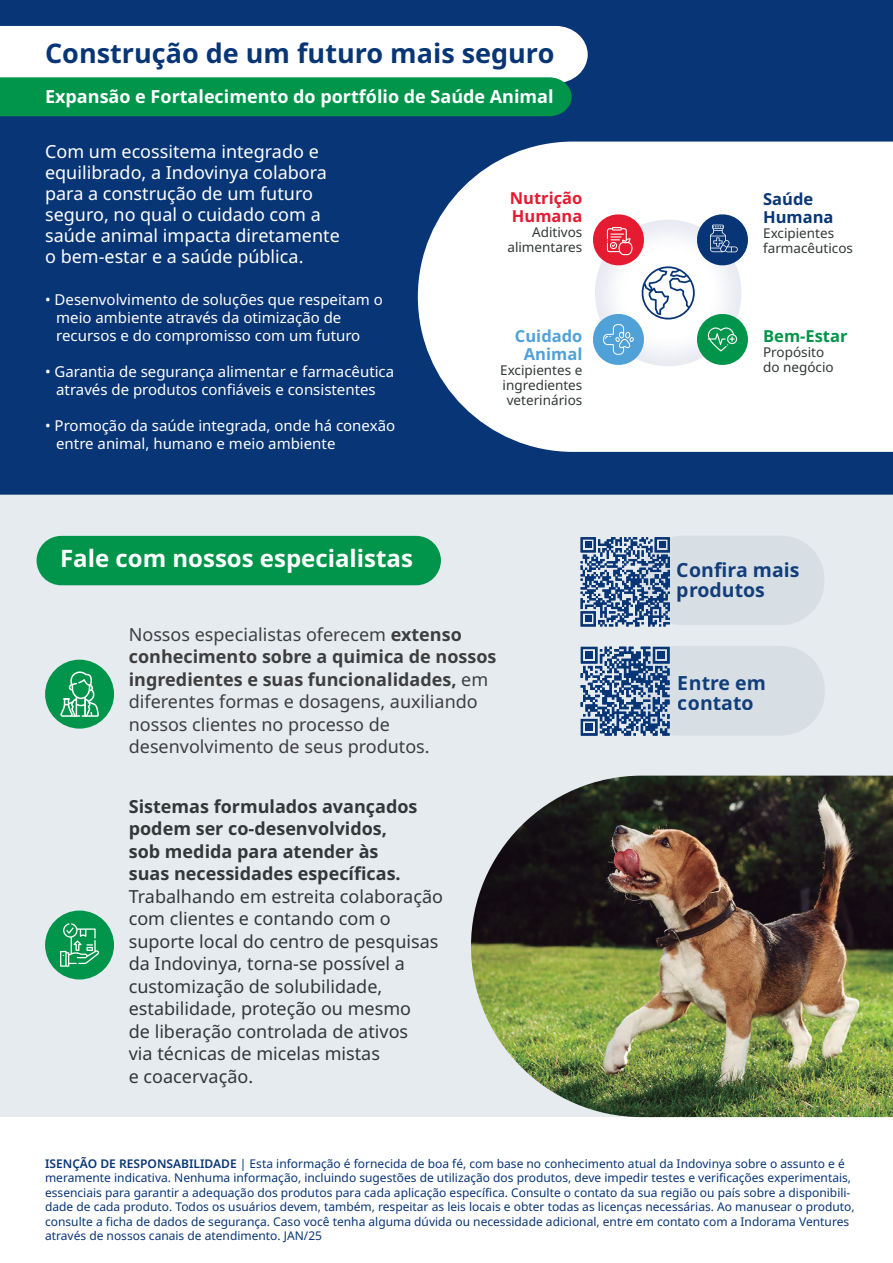
<style>
.page{position:relative;width:893px;height:1263px;background:#fff}
.page>*{position:absolute;margin:0;border:0;box-sizing:border-box;transform-origin:0 0}
.t1{font:700 27px "Noto Sans";color:#083575}
.t2{font:700 24px "Noto Sans";color:#fff}
.t3{font:700 19.5px/19.5px "Noto Sans";color:#083575}
.t4{font:18px/22.5px "Noto Sans";color:#323738}
.t5{font:18px/22.5px "Noto Sans";color:#3e3e3f}
.t6{font:18px/21px "Noto Sans";color:#fff}
.t7{font:700 18px/22.5px "Noto Sans";color:#323738}
.t8{font:700 18px "Noto Sans";color:#fff}
.t9{font:700 16.5px/18px "Noto Sans";color:#e51b32}
.t10{font:700 16.5px/18px "Noto Sans";color:#50a1d8;text-align:center}
.t11{font:700 16.5px/18px "Noto Sans";color:#083575}
.t12{font:700 16.5px "Noto Sans";color:#00954a}
.t13{font:15px/18px "Noto Sans";color:#fff}
.t14{font:13.5px/15px "Noto Sans";color:#323738}
.t15{font:12px/14.4px "Noto Sans";color:#083575}
.s1{font-weight:700}
.s2{font-weight:600}
</style>
<div class="page">
<div style="left:0;top:0;width:893px;height:494px;background:#083575"></div>
<svg style="left:0;top:26px;width:588px;height:90px;background:#90ceb1"></svg>
<svg style="left:418px;top:142px;width:475px;height:310px;background:#e9edf2"></svg>
<svg style="left:590px;top:212px;width:160px;height:155px;background:#c0c7cf"></svg>
<div style="left:0;top:494px;width:893px;height:623px;background:#e6ebef"></div>
<div style="left:45px;top:660px;width:69px;height:69px;background:#00954a;border-radius:50%"></div>
<svg style="left:60px;top:671px;width:39px;height:46px"></svg>
<div style="left:37px;top:536px;width:404px;height:49px;background:#00954a;border-radius:25px"></div>
<div style="left:639px;top:536px;width:185px;height:89px;background:#d7dfe5;border-radius:43px"></div>
<svg style="left:580px;top:537px;width:90px;height:89px"></svg>
<div style="left:634px;top:646px;width:191px;height:89px;background:#d7dfe5;border-radius:43px"></div>
<svg style="left:581px;top:647px;width:89px;height:89px"></svg>
<div style="left:585px;top:724px;width:8px;height:7px;background:#083575"></div>
<div style="left:45px;top:910px;width:69px;height:69px;background:#00954a;border-radius:50%"></div>
<svg style="left:60px;top:923px;width:39px;height:44px"></svg>
<img style="left:471px;top:776px;width:422px;height:341px">
<h1 class="t1" style="left:45px;top:34px;width:511px">Construção de um futuro mais seguro</h1>
<h3 class="t8" style="left:45px;top:83px;width:510px">Expansão e Fortalecimento do portfólio de Saúde Animal</h3>
<h3 class="t6" style="left:45px;top:141px;width:296px">Com um ecossitema integrado e equilibrado, a Indovinya colabora para a construção de um futuro seguro, no qual o cuidado com a saúde animal impacta diretamente o bem-estar e a saúde pública.</h3>
<p class="t13" style="left:56px;top:291px;width:328px;text-indent:-11px">• Desenvolvimento de soluções que respeitam o meio ambiente através da otimização de recursos e do compromisso com um futuro</p>
<p class="t13" style="left:45px;top:363px;width:351px;text-align:center">• Garantia de segurança alimentar e farmacêutica através de produtos confiáveis e consistentes</p>
<p class="t13" style="left:56px;top:417px;width:340px;text-indent:-11px">• Promoção da saúde integrada, onde há conexão entre animal, humano e meio ambiente</p>
<h2 class="t2" style="left:60px;top:541px;width:354px">Fale com nossos especialistas</h2>
<h3 class="t9" style="left:510px;top:190px;width:74px">Nutrição<br>Humana</h3>
<p class="t14" style="left:507px;top:225px;width:76px;text-align:right">Aditivos alimentares</p>
<h3 class="t10" style="left:515px;top:327px;width:69px">Cuidado<br>Animal</h3>
<p class="t14" style="left:500px;top:363px;width:84px;text-align:center">Excipientes e ingredientes veterinários</p>
<h3 class="t5" style="left:129px;top:623px;width:369px">Nossos especialistas oferecem <span class="s1">extenso conhecimento sobre a quimica de nossos ingredientes e suas funcionalidades,</span> em diferentes formas e dosagens, auxiliando nossos clientes no processo de desenvolvimento de seus produtos.</h3>
<h3 class="t7" style="left:129px;top:795px;width:290px">Sistemas formulados avançados podem ser co-desenvolvidos, sob medida para atender às suas necessidades específicas.</h3>
<p class="t4" style="left:129px;top:885px;width:316px">Trabalhando em estreita colaboração com clientes e contando com o suporte local do centro de pesquisas da Indovinya, torna-se possível a customização de solubilidade, estabilidade, proteção ou mesmo<br>de liberação controlada de ativos<br>via técnicas de micelas mistas<br>e coacervação.</p>
<h3 class="t11" style="left:763px;top:190px;width:72px">Saúde<br>Humana</h3>
<p class="t14" style="left:763px;top:226px;width:91px">Excipientes farmacêuticos</p>
<h3 class="t12" style="left:763px;top:324px;width:86px">Bem-Estar</h3>
<p class="t14" style="left:763px;top:345px;width:72px">Propósito do negócio</p>
<h3 class="t3" style="left:677px;top:561px;width:124px">Confira mais produtos</h3>
<h3 class="t3" style="left:678px;top:674px;width:89px">Entre em contato</h3>
<p class="t15" style="left:45px;top:1157px;width:811px"><span class="s2">ISENÇÃO DE RESPONSABILIDADE</span> | Esta informação é fornecida de boa fé, com base no conhecimento atual da Indovinya sobre o assunto e é meramente indicativa. Nenhuma informação, incluindo sugestões de utilização dos produtos, deve impedir testes e verificações experimentais, essenciais para garantir a adequação dos produtos para cada aplicação específica. Consulte o contato da sua região ou país sobre a disponibili&shy;dade de cada produto. Todos os usuários devem, também, respeitar as leis locais e obter todas as licenças necessárias. Ao manusear o produto, consulte a ficha de dados de segurança. Caso você tenha alguma dúvida ou necessidade adicional, entre em contato com a Indorama Ventures através de nossos canais de atendimento. JAN/25</p>
</div>
